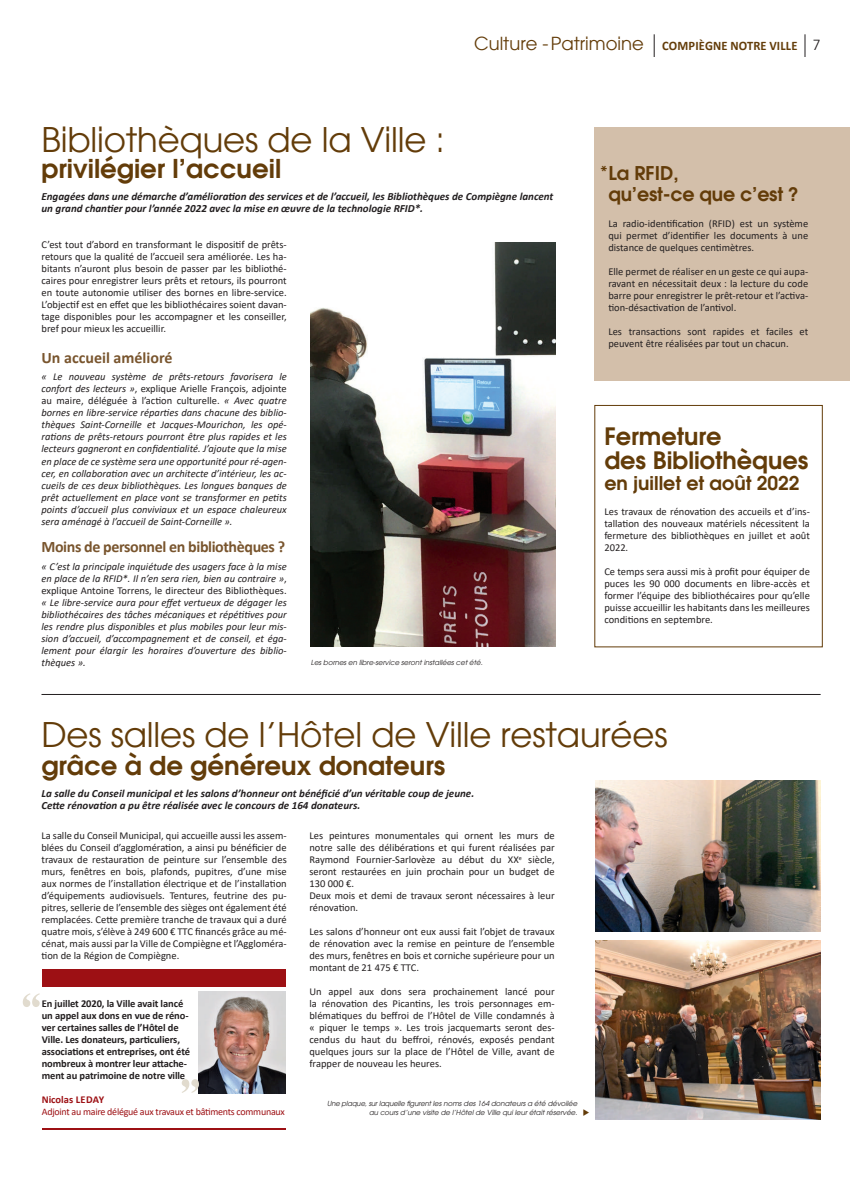
<style>
.page{position:relative;width:850px;height:1190px;background:#fff}
.page>*{position:absolute;margin:0;border:0;box-sizing:border-box;transform-origin:0 0}
.t1{font:34px "Avant Garde";letter-spacing:-.005em;color:#633c09}
.t2{font:600 26px "Avant Garde";color:#633c09}
.t3{font:600 24px/24px "Avant Garde";color:#633c09}
.t4{font:600 19px/21px "Avant Garde";color:#633c09}
.t5{font:700 16px "Calibri";letter-spacing:-.025em;color:#79552e}
.t6{font:700 16px "Calibri";color:#79552e}
.t7{font:14px "Avant Garde";color:#231f20}
.t8{font:700 13px "Calibri";letter-spacing:.015em;color:#633c09;scale:.96 1}
.t9{font:italic 700 11px/12px "Calibri";color:#231f20}
.t10{font:10.5px/12px "Calibri";color:#231f20;text-align:justify}
.t11{font:italic 10.5px/12px "Calibri";color:#231f20;text-align:justify}
.t12{font:700 10.5px/12px "Calibri";letter-spacing:-.01em;color:#231f20}
.t13{font:700 10.5px "Calibri";color:#9d1014}
.t14{font:10px "Calibri";letter-spacing:-.025em;color:#9d1014}
.t15{font:italic 7px/9px "Avant Garde";color:#231f20;text-align:right}
.s1{font-family:"Avant Garde";font-weight:400;font-size:18px}
.s2{font-style:normal}
</style>
<div class="page">
<svg style="left:654px;top:34px;width:1px;height:23px"></svg>
<svg style="left:804px;top:34px;width:1px;height:23px"></svg>
<img style="left:198px;top:992px;width:88px;height:102px">
<div style="left:42px;top:970px;width:244px;height:17px;background:#9d1014"></div>
<hr style="left:42px;top:1128px;width:244px;height:2px;background:#9d1014">
<svg style="left:23px;top:993px;width:17px;height:14px"></svg>
<svg style="left:182px;top:1079px;width:17px;height:14px"></svg>
<div style="left:594px;top:127px;width:256px;height:253px;background:#d3bfaa"></div>
<img style="left:311px;top:243px;width:244px;height:404px">
<img style="left:595px;top:941px;width:225px;height:179px">
<img style="left:595px;top:780px;width:225px;height:152px">
<hr style="left:41px;top:694px;width:779px;height:1px;background:#231f20">
<p class="t8" style="left:474px;top:36px;width:338px"><span class="s1">Culture -Patrimoine</span> COMPIÈGNE NOTRE VILLE</p>
<h3 class="t7" style="left:813px;top:37px;width:9px">7</h3>
<h1 class="t1" style="left:41px;top:119px;width:405px">Bibliothèques de la Ville :</h1>
<h2 class="t2" style="left:41px;top:151px;width:241px">privilégier l’accueil</h2>
<p class="t9" style="left:41px;top:190px;width:513px">Engagées dans une démarche d’amélioration des services et de l’accueil, les Bibliothèques de Compiègne lancent un grand chantier pour l’année 2022 avec la mise en œuvre de la technologie RFID*.</p>
<p class="t10" style="left:41px;top:238px;width:247px">C’est tout d’abord en transformant le dispositif de prêts&shy;retours que la qualité de l’accueil sera améliorée. Les ha&shy;bitants n’auront plus besoin de passer par les bibliothé&shy;caires pour enregistrer leurs prêts et retours, ils pourront en toute autonomie utiliser des bornes en libre-service.<br>L’objectif est en effet que les bibliothécaires soient davan&shy;tage disponibles pour les accompagner et les conseiller, bref pour mieux les accueillir.</p>
<h3 class="t6" style="left:41px;top:346px;width:133px">Un accueil amélioré</h3>
<p class="t11" style="left:41px;top:370px;width:247px">« Le nouveau système de prêts-retours favorisera le confort des lecteurs »<span class="s2">, explique Arielle François, adjointe au maire, déléguée à l’action culturelle.</span> « Avec quatre bornes en libre-service réparties dans chacune des biblio&shy;thèques Saint-Corneille et Jacques-Mourichon, les opé&shy;rations de prêts-retours pourront être plus rapides et les lecteurs gagneront en confidentialité. J’ajoute que la mise en place de ce système sera une opportunité pour ré-agen&shy;cer, en collaboration avec un architecte d’intérieur, les ac&shy;cueils de ces deux bibliothèques. Les longues banques de prêt actuellement en place vont se transformer en petits points d’accueil plus conviviaux et un espace chaleureux sera aménagé à l’accueil de Saint-Corneille ».</p>
<h3 class="t5" style="left:41px;top:535px;width:245px">Moins de personnel en bibliothèques ?</h3>
<p class="t11" style="left:41px;top:560px;width:247px">« C’est la principale inquiétude des usagers face à la mise en place de la RFID*. Il n’en sera rien, bien au contraire »<span class="s2">, explique Antoine Torrens, le directeur des Bibliothèques.</span></p>
<p class="t11" style="left:41px;top:596px;width:247px">« Le libre-service aura pour effet vertueux de dégager les bibliothécaires des tâches mécaniques et répétitives pour les rendre plus disponibles et plus mobiles pour leur mis&shy;sion d’accueil, d’accompagnement et de conseil, et éga&shy;lement pour élargir les horaires d’ouverture des biblio&shy;thèques ».</p>
<p class="t15" style="left:311px;top:658px;width:173px">Les bornes en libre-service seront installées cet été.</p>
<h3 class="t4" style="left:608px;top:162px;width:192px;text-indent:-8px">*La RFID,<br>qu’est-ce que c’est ?</h3>
<p class="t10" style="left:608px;top:217px;width:201px">La radio-identification (RFID) est un système qui permet d’identifier les documents à une distance de quelques centimètres.</p>
<p class="t10" style="left:608px;top:265px;width:201px">Elle permet de réaliser en un geste ce qui aupa&shy;ravant en nécessitait deux : la lecture du code barre pour enregistrer le prêt-retour et l’activa&shy;tion-désactivation de l’antivol.</p>
<p class="t10" style="left:608px;top:325px;width:201px">Les transactions sont rapides et faciles et peuvent être réalisées par tout un chacun.</p>
<h3 class="t3" style="left:604px;top:424px;width:205px">Fermeture<br>des Bibliothèques</h3>
<h3 class="t4" style="left:604px;top:472px;width:196px">en juillet et août 2022</h3>
<p class="t10" style="left:604px;top:505px;width:207px">Les travaux de rénovation des accueils et d’ins&shy;tallation des nouveaux matériels nécessitent la fermeture des bibliothèques en juillet et août 2022.</p>
<p class="t10" style="left:604px;top:565px;width:207px">Ce temps sera aussi mis à profit pour équiper de puces les 90 000 documents en libre-accès et former l’équipe des bibliothécaires pour qu’elle puisse accueillir les habitants dans les meilleures conditions en septembre.</p>
<h1 class="t1" style="left:41px;top:715px;width:627px">Des salles de l’Hôtel de Ville restaurées</h1>
<h2 class="t2" style="left:41px;top:748px;width:405px">grâce à de généreux donateurs</h2>
<p class="t9" style="left:41px;top:787px;width:434px">La salle du Conseil municipal et les salons d’honneur ont bénéficié d’un véritable coup de jeune.<br>Cette rénovation a pu être réalisée avec le concours de 164 donateurs.</p>
<p class="t10" style="left:41px;top:830px;width:247px">La salle du Conseil Municipal, qui accueille aussi les assem&shy;blées du Conseil d’agglomération, a ainsi pu bénéficier de travaux de restauration de peinture sur l’ensemble des murs, fenêtres en bois, plafonds, pupitres, d’une mise aux normes de l’installation électrique et de l’installation d’équipements audiovisuels. Tentures, feutrine des pu&shy;pitres, sellerie de l’ensemble des sièges ont également été remplacées. Cette première tranche de travaux qui a duré quatre mois, s’élève à 249 600 € TTC financés grâce au mé&shy;cénat, mais aussi par la Ville de Compiègne et l’Aggloméra&shy;tion de la Région de Compiègne.</p>
<p class="t10" style="left:309px;top:830px;width:247px;text-align:left">Les peintures monumentales qui ornent les murs de notre salle des délibérations et qui furent réalisées par Raymond Fournier-Sarlovèze au début du XX<sup>e</sup> siècle, seront restaurées en juin prochain pour un budget de 130 000 €.<br>Deux mois et demi de travaux seront nécessaires à leur rénovation.</p>
<p class="t10" style="left:309px;top:926px;width:247px">Les salons d’honneur ont eux aussi fait l’objet de travaux de rénovation avec la remise en peinture de l’ensemble des murs, fenêtres en bois et corniche supérieure pour un montant de 21 475 € TTC.</p>
<p class="t10" style="left:309px;top:986px;width:247px">Un appel aux dons sera prochainement lancé pour la rénovation des Picantins, les trois personnages em&shy;blématiques du beffroi de l’Hôtel de Ville condamnés à « piquer le temps ». Les trois jacquemarts seront des&shy;cendus du haut du beffroi, rénovés, exposés pendant quelques jours sur la place de l’Hôtel de Ville, avant de frapper de nouveau les heures.</p>
<p class="t12" style="left:42px;top:997px;width:150px">En juillet 2020, la Ville avait lancé un appel aux dons en vue de réno&shy;ver certaines salles de l’Hôtel de Ville. Les donateurs, particuliers, associations et entreprises, ont été nombreux à montrer leur attache&shy;ment au patrimoine de notre ville</p>
<p class="t13" style="left:42px;top:1092px;width:64px">Nicolas LEDAY</p>
<p class="t14" style="left:42px;top:1105px;width:245px">Adjoint au maire délégué aux travaux et bâtiments communaux</p>
<p class="t15" style="left:327px;top:1099px;width:252px">Une plaque, sur laquelle figurent les noms des 164 donateurs a été dévoilée au cours d’une visite de l’Hôtel de Ville qui leur était réservée.</p>
</div>
